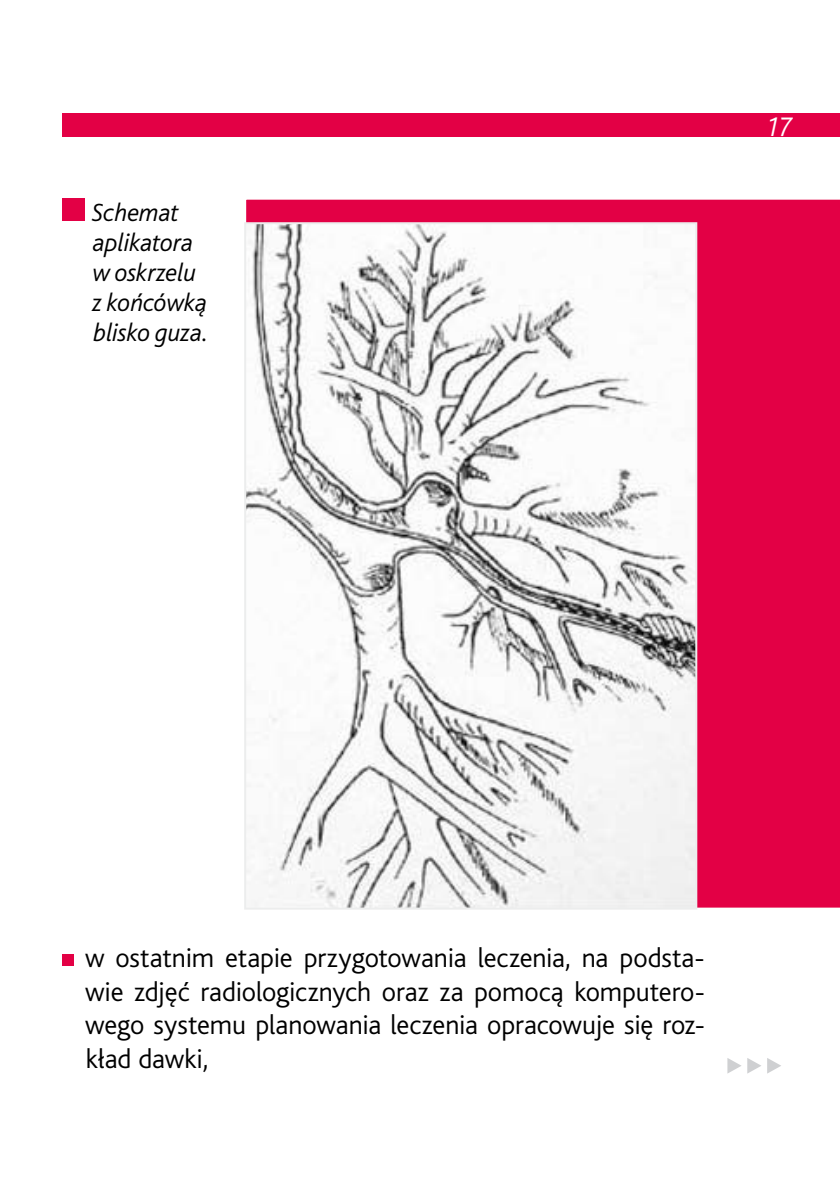
<style>
.page{position:relative;width:840px;height:1191px;background:#fff}
.page>*{position:absolute;margin:0;border:0;box-sizing:border-box;transform-origin:0 0}
.t1{font:300 28px/33.6px "Bliss CE";letter-spacing:-.005em;color:#000;text-align:justify}
.t2{font:italic 300 28px "Bliss CE";color:#fff}
.t3{font:italic 300 26px/30px "Bliss CE";letter-spacing:-.02em;color:#000}
</style>
<div class="page">
<div style="left:246px;top:199px;width:593px;height:709px;background:#e30045"></div>
<img style="left:247px;top:225px;width:447px;height:681px">
<div style="left:244px;top:222px;width:453px;height:687px;border:2px solid #eceded"></div>
<div style="left:63px;top:198px;width:22px;height:23px;background:#e30045"></div>
<div style="left:62px;top:113px;width:777px;height:24px;background:#e30045"></div>
<svg style="left:727px;top:1058px;width:53px;height:15px"></svg>
<div style="left:62px;top:954px;width:12px;height:11px;background:#e30045"></div>
<p class="t3" style="left:92px;top:197px;width:119px">Schemat aplikatora w oskrzelu z końcó wką blisko guza.</p>
<p class="t2" style="left:765px;top:111px;width:28px">17</p>
<p class="t1" style="left:85px;top:941px;width:621px">w ostatnim etapie przygotowania leczenia, na podsta&shy;wie zdjęć radiologicznych oraz za pomocą komputero&shy;wego systemu planowania leczenia opracowuje się roz&shy;kład dawki,</p>
</div>
